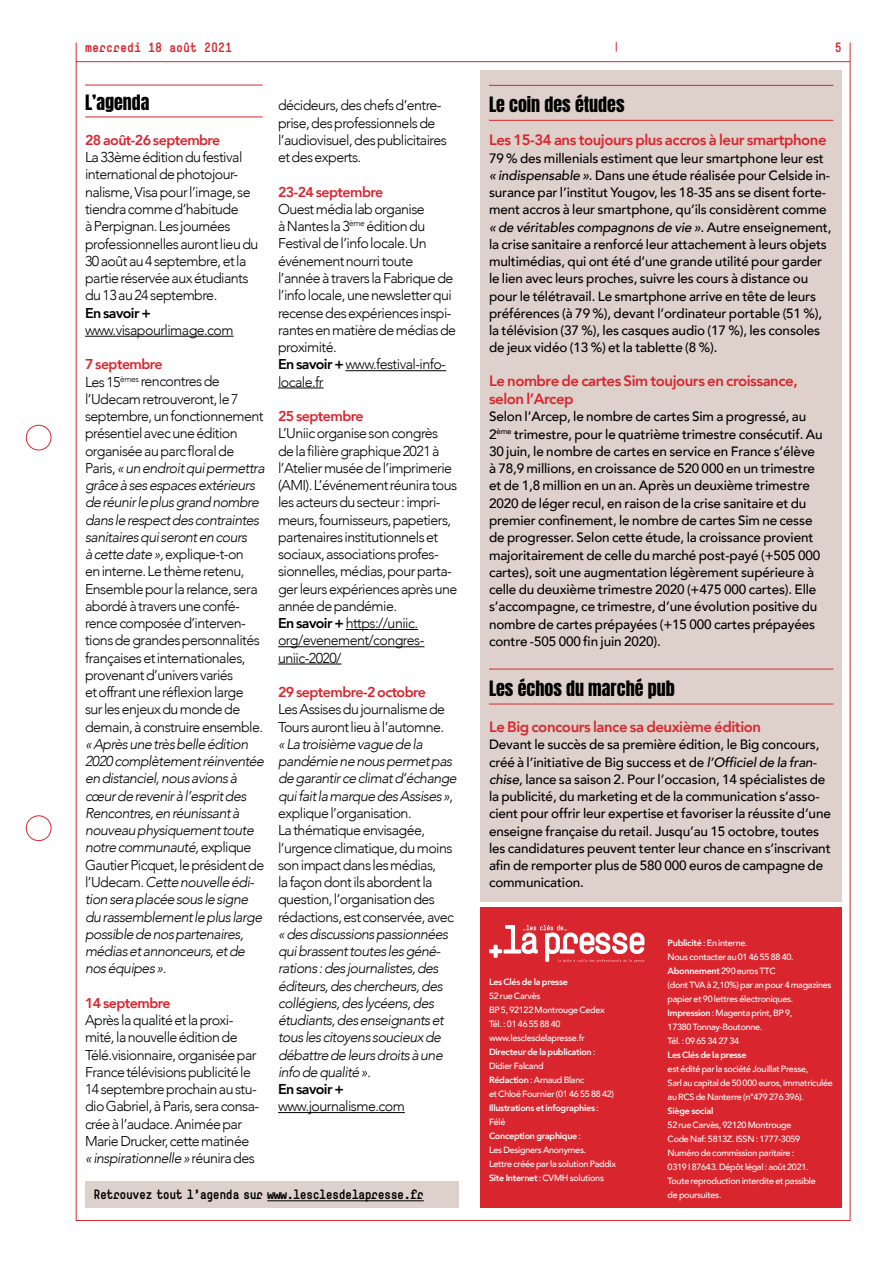
<style>
.page{position:relative;width:893px;height:1263px;background:#fff}
.page>*{position:absolute;margin:0;border:0;box-sizing:border-box;transform-origin:0 0}
.t1{font:18px "Anton";color:#000}
.t2{font:800 15px/17.2px "Avenir";letter-spacing:-.03em;color:#d9262e}
.t3{font:300 14.25px/17.2px "Avenir";letter-spacing:-.04em;color:#000}
.t4{font:italic 300 14.25px/17.2px "Avenir";letter-spacing:-.04em;color:#000}
.t5{font:800 14.25px "Avenir";letter-spacing:-.04em;color:#d9262e}
.t6{font:800 14.25px "Avenir";letter-spacing:-.04em;color:#000}
.t7{font:500 13.5px/17.2px "Avenir";letter-spacing:-.01em;color:#000}
.t8{font:12.75px "Simple Bold Titling";letter-spacing:-.04em;color:#000}
.t9{font:12.75px "Simple Bold Titling";color:#d9262e}
.t10{font:500 9px/14px "Avenir";letter-spacing:-.03em;color:#fff}
.t11{font:800 9px "Avenir";letter-spacing:-.03em;color:#fff}
.s1{font-weight:800;color:#d9262e}
.s2{font-style:italic}
.s3{font-style:normal}
.s4{font-weight:800}
</style>
<div class="page">
<hr style="left:85px;top:85px;width:178px;height:1px;background:#d9262e">
<hr style="left:85px;top:117px;width:178px;height:1px;background:#d9262e">
<hr style="left:85px;top:336px;width:149px;height:1px;background:#000">
<hr style="left:345px;top:370px;width:101px;height:1px;background:#000">
<hr style="left:278px;top:388px;width:46px;height:1px;background:#000">
<hr style="left:346px;top:629px;width:72px;height:1px;background:#000">
<hr style="left:278px;top:646px;width:146px;height:1px;background:#000">
<hr style="left:278px;top:664px;width:64px;height:1px;background:#000">
<hr style="left:278px;top:1112px;width:127px;height:1px;background:#000">
<div style="left:480px;top:71px;width:362px;height:589px;background:#ded1cb"></div>
<hr style="left:489px;top:85px;width:344px;height:1px;background:#d9262e">
<hr style="left:489px;top:120px;width:344px;height:1px;background:#d9262e">
<div style="left:480px;top:654px;width:362px;height:248px;background:#ded1cb"></div>
<hr style="left:489px;top:669px;width:344px;height:1px;background:#d9262e">
<hr style="left:489px;top:704px;width:344px;height:1px;background:#d9262e">
<div style="left:85px;top:1181px;width:373px;height:27px;background:#ded1cb"></div>
<hr style="left:267px;top:1200px;width:157px;height:1px;background:#000">
<div style="left:480px;top:907px;width:362px;height:301px;background:#d9262e"></div>
<svg style="left:489px;top:925px;width:155px;height:37px"></svg>
<div style="left:26px;top:425px;width:25px;height:25px;border:1px solid #d9272e;border-radius:50%"></div>
<div style="left:26px;top:815px;width:25px;height:26px;border:1px solid #d9272e;border-radius:50%"></div>
<hr style="left:76px;top:61px;width:774px;height:1px;background:#d9272e">
<p class="t9" style="left:85px;top:39px;width:149px">mercredi 18 août 2021</p>
<p class="t9" style="left:835px;top:39px;width:9px">5</p>
<p class="t1" style="left:85px;top:93px;width:66px">L’agenda</p>
<p class="t5" style="left:85px;top:129px;width:137px">28 août-26 septembre</p>
<p class="t3" style="left:85px;top:149px;width:175px">La 33ème édition du festival international de photojour&shy;nalisme, Visa pour l’image, se tiendra comme d’habitude<br>à Perpignan. Les journées professionnelles auront lieu du<br>30 août au 4 septembre, et la partie réservée aux étudiants du 13 au 24 septembre.</p>
<p class="t6" style="left:85px;top:301px;width:67px">En savoir +</p>
<p class="t3" style="left:85px;top:321px;width:150px">www.visapourlimage.com</p>
<p class="t3" style="left:85px;top:356px;width:181px"><span class="s1">7 septembre<br></span>Les 15<sup>èmes</sup> rencontres de l’Udecam retrouveront, le 7 septembre, un fonctionnement présentiel avec une édition organisée au parc floral de<br>Paris, <span class="s2">« un endroit qui permettra grâce à ses espaces extérieurs de réunir le plus grand nombre dans le respect des contraintes sanitaires qui seront en cours<br>à cette date »,</span> explique-t-on<br>en interne. Le thème retenu,<br>Ensemble pour la relance, sera abordé à travers une confé&shy;rence composée d’interven&shy;tions de grandes personnalités françaises et internationales, provenant d’univers variés<br>et offrant une réflexion large sur les enjeux du monde de demain, à construire ensemble.</p>
<p class="t4" style="left:85px;top:735px;width:181px">« Après une très belle édition<br>2020 complètement réinventée en distanciel, nous avions à cœur de revenir à l’esprit des<br>Rencontres, en réunissant à nouveau physiquement toute notre communauté, <span class="s3">explique<br>Gautier Picquet, le président de l’Udecam.</span> Cette nouvelle édi&shy;tion sera placée sous le signe du rassemblement le plus large possible de nos partenaires, médias et annonceurs, et de nos équipes ».</p>
<p class="t5" style="left:85px;top:992px;width:87px">14 septembre</p>
<p class="t3" style="left:85px;top:1011px;width:176px">Après la qualité et la proxi&shy;mité, la nouvelle édition de<br>Télé.visionnaire, organisée par<br>France télévisions publicité le<br>14 septembre prochain au stu&shy;dio Gabriel, à Paris, sera consa&shy;crée à l’audace. Animée par<br>Marie Drucker, cette matinée <span class="s2">« inspirationnelle »</span> réunira des</p>
<p class="t3" style="left:278px;top:97px;width:170px">décideurs, des chefs d’entre&shy;prise, des professionnels de l’audiovisuel, des publicitaires et des experts.</p>
<p class="t5" style="left:278px;top:181px;width:107px">23-24 septembre</p>
<p class="t3" style="left:278px;top:200px;width:180px">Ouest média lab organise<br>à Nantes la 3<sup>ème</sup> édition du<br>Festival de l’info locale. Un événement nourri toute l’année à travers la Fabrique de l’info locale, une newsletter qui recense des expériences inspi&shy;rantes en matière de médias de proximité.<br><span class="s4">En savoir +</span>www.festival-info&shy;locale.fr</p>
<p class="t5" style="left:278px;top:405px;width:87px">25 septembre</p>
<p class="t3" style="left:278px;top:425px;width:181px">L’Uniic organise son congrès de la filière graphique 2021 à l’Atelier musée de l’imprimerie (AMI). L’événement réunira tous les acteurs du secteur: impri&shy;meurs, fournisseurs, papetiers, partenaires institutionnels et sociaux, associations profes&shy;sionnelles, médias, pour parta&shy;ger leurs expériences après une année de pandémie.<br><span class="s4">En savoir +</span> https://uniic. org/evenement/congres&shy;uniic-2020/</p>
<p class="t5" style="left:278px;top:681px;width:150px">29 septembre-2 octobre</p>
<p class="t3" style="left:278px;top:701px;width:169px">Les Assises du journalisme de<br>Tours auront lieu à l’automne.</p>
<p class="t3" style="left:278px;top:735px;width:180px"><span class="s2">« La troisième vague de la pandémie ne nous permet pas de garantir ce climat d’échange qui fait la marque des Assises»</span>, explique l’organisation.<br>La thématique envisagée, l’urgence climatique, du moins son impact dans les médias,<br>la façon dont ils abordent la question, l’organisation des rédactions, est conservée, avec</p>
<p class="t4" style="left:278px;top:925px;width:172px">« des discussions passionnées qui brassent toutes les géné&shy;rations: des journalistes, des éditeurs, des chercheurs, des collégiens, des lycéens, des étudiants, des enseignants et tous les citoyens soucieux de débattre de leurs droits à une info de qualité ».</p>
<p class="t6" style="left:278px;top:1078px;width:67px">En savoir +</p>
<p class="t3" style="left:278px;top:1098px;width:128px">www.journalisme.com</p>
<p class="t8" style="left:94px;top:1187px;width:332px">Retrouvez tout l’agenda sur www.lesclesdelapresse.fr</p>
<p class="t1" style="left:489px;top:95px;width:137px">Le coin des études</p>
<p class="t2" style="left:489px;top:131px;width:339px">Les 15-34 ans toujours plus accros à leur smartphone</p>
<p class="t7" style="left:489px;top:149px;width:344px">79 % des millenials estiment que leur smartphone leur est <span class="s2">« indispensable »</span>. Dans une étude réalisée pour Celside in&shy;surance par l’institut Yougov, les 18-35 ans se disent forte&shy;ment accros à leur smartphone, qu’ils considèrent comme <span class="s2">« de véritables compagnons de vie ».</span> Autre enseignement, la crise sanitaire a renforcé leur attachement à leurs objets multimédias, qui ont été d’une grande utilité pour garder le lien avec leurs proches, suivre les cours à distance ou pour le télétravail. Le smartphone arrive en tête de leurs préférences (à 79 %), devant l’ordinateur portable (51 %), la télévision (37 %), les casques audio (17 %), les consoles de jeux vidéo (13 %) et la tablette (8 %).</p>
<p class="t2" style="left:489px;top:373px;width:310px">Le nombre de cartes Sim toujours en croissance, selon l’Arcep</p>
<p class="t7" style="left:489px;top:407px;width:335px">Selon l’Arcep, le nombre de cartes Sim a progressé, au 2<sup>ème</sup> trimestre, pour le quatrième trimestre consécutif. Au 30 juin, le nombre de cartes en service en France s’élève à 78,9 millions, en croissance de 520 000 en un trimestre et de 1,8 million en un an. Après un deuxième trimestre 2020 de léger recul, en raison de la crise sanitaire et du premier confinement, le nombre de cartes Sim ne cesse de progresser. Selon cette étude, la croissance provient majoritairement de celle du marché post-payé (+505 000 cartes), soit une augmentation légèrement supérieure à celle du deuxième trimestre 2020 (+475 000 cartes). Elle s’accompagne, ce trimestre, d’une évolution positive du nombre de cartes prépayées (+15 000 cartes prépayées contre -505 000 fin juin 2020).</p>
<p class="t1" style="left:489px;top:679px;width:187px">Les échos du marché pub</p>
<p class="t2" style="left:489px;top:718px;width:274px">Le Big concours lance sa deuxième édition</p>
<p class="t7" style="left:489px;top:735px;width:343px">Devant le succès de sa première édition, le Big concours, créé à l’initiative de Big success et de <span class="s2">l’Officiel de la fran&shy;chise,</span> lance sa saison 2. Pour l’occasion, 14 spécialistes de la publicité, du marketing et de la communication s’asso&shy;cient pour offrir leur expertise et favoriser la réussite d’une enseigne française du retail. Jusqu’au 15 octobre, toutes les candidatures peuvent tenter leur chance en s’inscrivant afin de remporter plus de 580 000 euros de campagne de communication.</p>
<p class="t11" style="left:489px;top:975px;width:80px">Les Clés de la presse</p>
<p class="t10" style="left:489px;top:989px;width:129px">52 rue Carvès<br>BP 5, 92122 Montrouge Cedex<br>Tél. : 01 46 55 88 40 www.lesclesdelapresse.fr<br><span class="s4">Directeur de la publication</span> :<br>Didier Falcand<br><span class="s4">Rédaction</span> : Arnaud Blanc<br>et Chloé Fournier (01 46 55 88 42)<br><span class="s4">Illustrations et infographies</span> :<br>Félé<br><span class="s4">Conception graphique</span> :<br>Les Designers Anonymes.<br>Lettre créée par la solution Paddix<br><span class="s4">Site Internet</span> : CVMH solutions</p>
<p class="t10" style="left:668px;top:936px;width:165px"><span class="s4">Publicité</span> : En interne.<br>Nous contacter au 01 46 55 88 40.<br><span class="s4">Abonnement</span> 290 euros TTC<br>(dont TVA à 2,10%) par an pour 4 magazines papier et 90 lettres électroniques.<br><span class="s4">Impression</span> : Magenta print, BP 9,<br>17380 Tonnay-Boutonne.<br>Tél. : 09 65 34 27 34</p>
<p class="t11" style="left:668px;top:1048px;width:80px">Les Clés de la presse</p>
<p class="t10" style="left:668px;top:1061px;width:167px">est édité par la société Jouillat Presse,<br>Sarl au capital de 50 000 euros, immatriculée au RCS de Nanterre (n°479 276 396).</p>
<p class="t11" style="left:668px;top:1104px;width:47px">Siège social</p>
<p class="t10" style="left:668px;top:1117px;width:150px">52 rue Carvès, 92120 Montrouge<br>Code Naf: 5813Z. ISSN : 1777-3059<br>Numéro de commission paritaire :<br>0319 I 87643. Dépôt légal : août 2021.<br>Toute reproduction interdite et passible de poursuites.</p>
</div>
